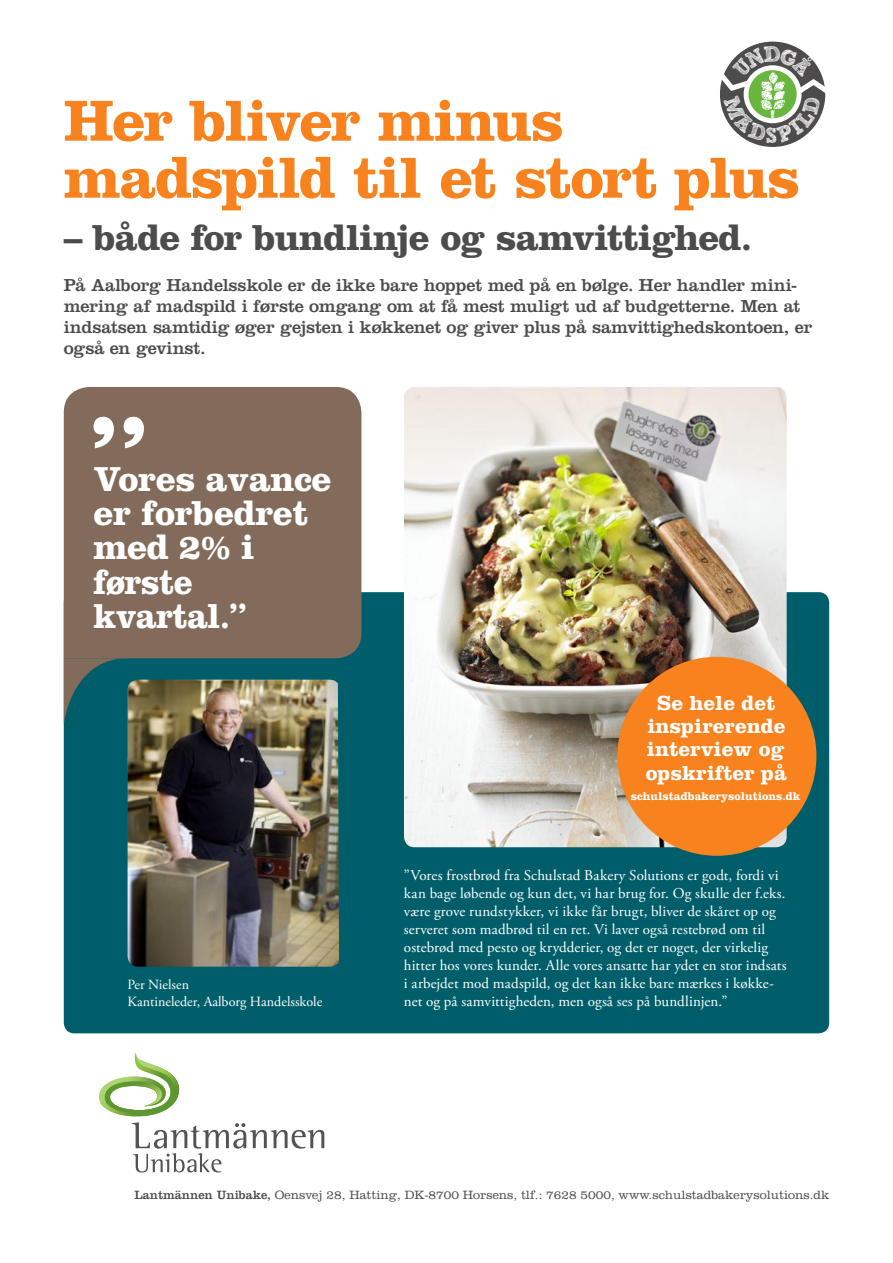
<style>
.page{position:relative;width:893px;height:1263px;background:#fff}
.page>*{position:absolute;margin:0;border:0;box-sizing:border-box;transform-origin:0 0}
.t1{font:700 60px/57px "Clarendon";letter-spacing:-.03em;color:#f8821e}
.t2{font:700 37.5px "Clarendon";letter-spacing:-.025em;color:#4e4b4c}
.t3{font:700 36px/34.2px "Clarendon";letter-spacing:-.01em;color:#fff}
.t4{font:700 21px/23.4px "Clarendon";color:#fff;text-align:center}
.t5{font:18px/21px "Clarendon";letter-spacing:-.01em;color:#4e4b4c}
.t6{font:15px/18px "Adobe Garamond Pro";letter-spacing:.005em;color:#fff}
.t7{font:14.1px/17px "Adobe Garamond Pro";color:#fff}
.t8{font:300 12.45px "Clarendon";color:#4e4b4c}
.t9{font:700 11.7px "Clarendon";color:#fff}
.s1{font-weight:400}
</style>
<div class="page">
<div style="left:64px;top:592px;width:765px;height:441px;background:#005e6a;border-radius:11px"></div>
<div style="left:64px;top:387px;width:297px;height:271px;background:#826b5a"></div>
<svg style="left:94px;top:417px;width:50px;height:31px"></svg>
<svg style="left:64px;top:658px;width:66px;height:67px"></svg>
<img style="left:404px;top:387px;width:383px;height:460px">
<img style="left:128px;top:680px;width:211px;height:287px">
<div style="left:617px;top:657px;width:199px;height:199px;background:#f8821e;border-radius:50%"></div>
<svg style="left:132px;top:1122px;width:192px;height:50px"></svg>
<svg style="left:99px;top:1053px;width:81px;height:63px"></svg>
<svg style="left:720px;top:42px;width:106px;height:105px"></svg>
<h1 class="t1" style="left:64px;top:91px;width:738px">Her bliver minus madspild til et stort plus</h1>
<h2 class="t2" style="left:64px;top:215px;width:690px">– både for bundlinje og samvittighed.</h2>
<p class="t5" style="left:64px;top:274px;width:750px">På Aalborg Handelsskole er de ikke bare hoppet med på en bølge. Her handler mini&shy;mering af madspild i første omgang om at få mest muligt ud af budgetterne. Men at indsatsen samtidig øger gejsten i køkkenet og giver plus på samvittighedskontoen, er også en gevinst.</p>
<h3 class="t3" style="left:94px;top:461px;width:240px">Vores avance er forbedret med 2% i første kvartal.”</h3>
<p class="t7" style="left:128px;top:977px;width:196px">Per Nielsen<br>Kantineleder, Aalborg Handelsskole</p>
<h3 class="t4" style="left:646px;top:691px;width:143px">Se hele det inspirerende interview og opskrifter på</h3>
<p class="t9" style="left:631px;top:789px;width:171px">schulstadbakerysolutions.dk</p>
<p class="t6" style="left:404px;top:867px;width:384px">”Vores frostbrød fra Schulstad Bakery Solutions er godt, fordi vi kan bage løbende og kun det, vi har brug for. Og skulle der f.eks. være grove rundstykker, vi ikke får brugt, bliver de skåret op og serveret som madbrød til en ret. Vi laver også restebrød om til ostebrød med pesto og krydderier, og det er noget, der virkelig hitter hos vores kunder. Alle vores ansatte har ydet en stor indsats i arbejdet mod madspild, og det kan ikke bare mærkes i køkke&shy;net og på samvittigheden, men også ses på bundlinjen.”</p>
<p class="t8" style="left:135px;top:1188px;width:696px"><span class="s1">Lantmännen Unibake,</span> Oensvej 28, Hatting, DK-8700 Horsens, tlf.: 7628 5000, www.schulstadbakerysolutions.dk</p>
</div>
